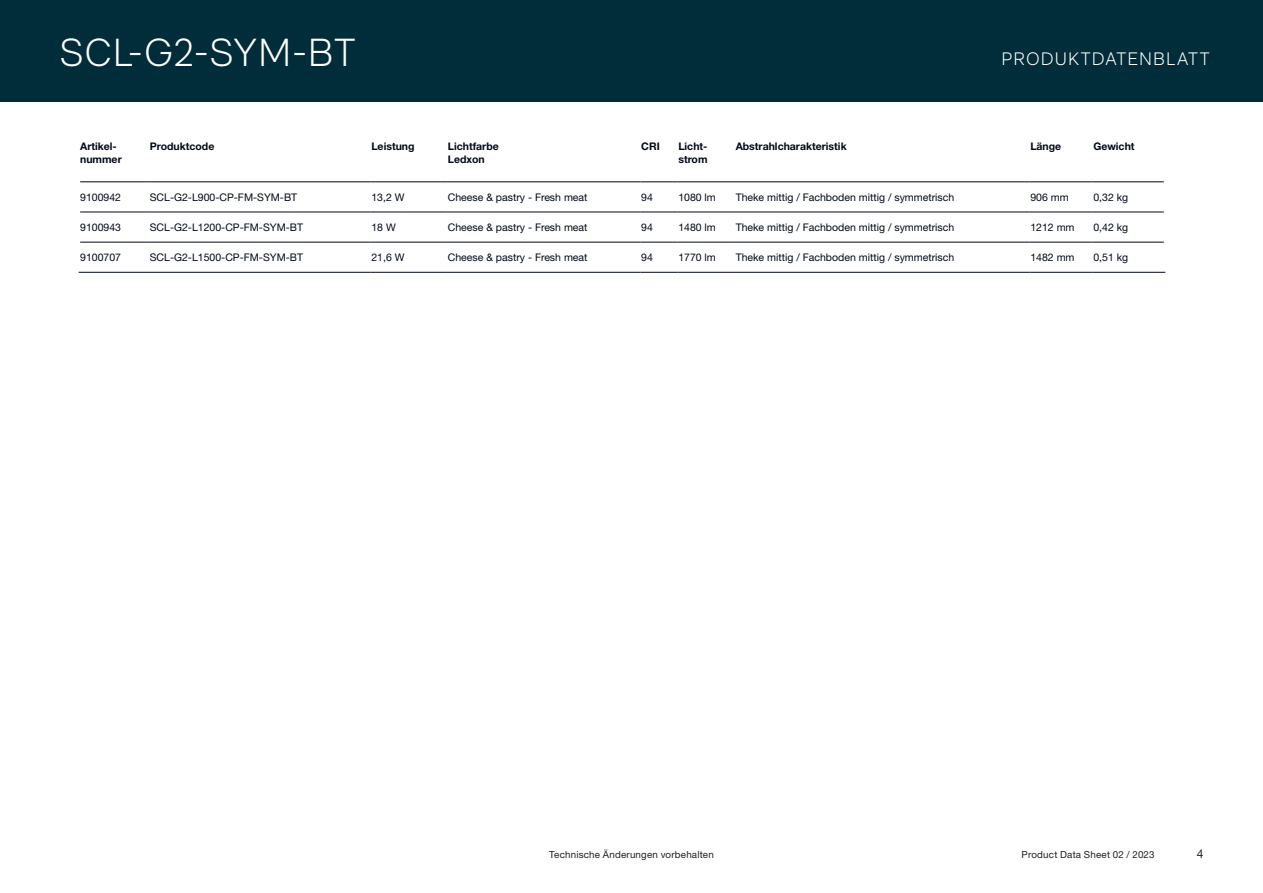
<style>
.page{position:relative;width:1263px;height:893px;background:#fff}
.page>*{position:absolute;margin:0;border:0;box-sizing:border-box;transform-origin:0 0}
.t1{font:300 39px "RM Neue";letter-spacing:.02em;color:#fff}
.t2{font:300 18px "RM Neue";letter-spacing:.06em;color:#fff}
.t3{font:12px "Helvetica Neue LT Std";color:#231f20}
.t4{font:10.5px "Helvetica Neue LT Std";color:#000817}
.t5{font:700 10.5px/12.6px "Helvetica Neue LT Std";color:#000817}
.t6{font:9.75px "Helvetica Neue LT Std";letter-spacing:.02em;color:#231f20}
</style>
<div class="page">
<div style="left:0;top:0;width:1263px;height:102px;background:#002d39"></div>
<hr style="left:80px;top:182px;width:69px;height:1px;background:#000817">
<hr style="left:149px;top:182px;width:222px;height:1px;background:#000817">
<hr style="left:371px;top:182px;width:76px;height:1px;background:#000817">
<hr style="left:447px;top:182px;width:193px;height:1px;background:#000817">
<hr style="left:640px;top:182px;width:38px;height:1px;background:#000817">
<hr style="left:678px;top:182px;width:57px;height:1px;background:#000817">
<hr style="left:735px;top:182px;width:295px;height:1px;background:#000817">
<hr style="left:1030px;top:182px;width:63px;height:1px;background:#000817">
<hr style="left:1093px;top:182px;width:71px;height:1px;background:#000817">
<hr style="left:80px;top:212px;width:69px;height:1px;background:#000817">
<hr style="left:149px;top:212px;width:222px;height:1px;background:#000817">
<hr style="left:371px;top:212px;width:76px;height:1px;background:#000817">
<hr style="left:447px;top:212px;width:193px;height:1px;background:#000817">
<hr style="left:640px;top:212px;width:38px;height:1px;background:#000817">
<hr style="left:678px;top:212px;width:57px;height:1px;background:#000817">
<hr style="left:735px;top:212px;width:295px;height:1px;background:#000817">
<hr style="left:1030px;top:212px;width:63px;height:1px;background:#000817">
<hr style="left:1093px;top:212px;width:71px;height:1px;background:#000817">
<hr style="left:80px;top:242px;width:69px;height:1px;background:#000817">
<hr style="left:149px;top:242px;width:222px;height:1px;background:#000817">
<hr style="left:371px;top:242px;width:76px;height:1px;background:#000817">
<hr style="left:447px;top:242px;width:193px;height:1px;background:#000817">
<hr style="left:640px;top:242px;width:38px;height:1px;background:#000817">
<hr style="left:678px;top:242px;width:57px;height:1px;background:#000817">
<hr style="left:735px;top:242px;width:295px;height:1px;background:#000817">
<hr style="left:1030px;top:242px;width:63px;height:1px;background:#000817">
<hr style="left:1093px;top:242px;width:71px;height:1px;background:#000817">
<hr style="left:79px;top:272px;width:70px;height:1px;background:#000817">
<hr style="left:149px;top:272px;width:222px;height:1px;background:#000817">
<hr style="left:371px;top:272px;width:76px;height:1px;background:#000817">
<hr style="left:447px;top:272px;width:193px;height:1px;background:#000817">
<hr style="left:640px;top:272px;width:38px;height:1px;background:#000817">
<hr style="left:678px;top:272px;width:57px;height:1px;background:#000817">
<hr style="left:735px;top:272px;width:295px;height:1px;background:#000817">
<hr style="left:1030px;top:272px;width:63px;height:1px;background:#000817">
<hr style="left:1093px;top:272px;width:72px;height:1px;background:#000817">
<h1 class="t1" style="left:60px;top:29px;width:297px">SCL-G2-SYM-BT</h1>
<h2 class="t2" style="left:1002px;top:48px;width:209px">PRODUKTDATENBLATT</h2>
<p class="t5" style="left:80px;top:140px;width:43px">Artikel&shy;nummer</p>
<p class="t5" style="left:150px;top:140px;width:66px">Produktcode</p>
<p class="t5" style="left:371px;top:140px;width:45px">Leistung</p>
<p class="t5" style="left:448px;top:140px;width:52px">Lichtfarbe<br>Ledxon</p>
<p class="t5" style="left:641px;top:140px;width:20px">CRI</p>
<p class="t5" style="left:678px;top:140px;width:31px">Licht&shy;strom</p>
<p class="t5" style="left:736px;top:140px;width:112px">Abstrahlcharakteristik</p>
<p class="t5" style="left:1030px;top:140px;width:32px">Länge</p>
<p class="t5" style="left:1093px;top:140px;width:43px">Gewicht</p>
<p class="t4" style="left:80px;top:191px;width:42px">9100942</p>
<p class="t4" style="left:150px;top:191px;width:149px">SCL-G2-L900-CP-FM-SYM-BT</p>
<p class="t4" style="left:371px;top:191px;width:35px">13,2 W</p>
<p class="t4" style="left:448px;top:191px;width:141px">Cheese &amp; pastry - Fresh meat</p>
<p class="t4" style="left:641px;top:191px;width:13px">94</p>
<p class="t4" style="left:678px;top:191px;width:39px">1080 lm</p>
<p class="t4" style="left:736px;top:191px;width:220px">Theke mittig / Fachboden mittig / symmetrisch</p>
<p class="t4" style="left:1030px;top:191px;width:40px">906 mm</p>
<p class="t4" style="left:1093px;top:191px;width:36px">0,32 kg</p>
<p class="t4" style="left:80px;top:221px;width:42px">9100943</p>
<p class="t4" style="left:150px;top:221px;width:155px">SCL-G2-L1200-CP-FM-SYM-BT</p>
<p class="t4" style="left:371px;top:221px;width:26px">18 W</p>
<p class="t4" style="left:448px;top:221px;width:141px">Cheese &amp; pastry - Fresh meat</p>
<p class="t4" style="left:641px;top:221px;width:13px">94</p>
<p class="t4" style="left:678px;top:221px;width:39px">1480 lm</p>
<p class="t4" style="left:736px;top:221px;width:220px">Theke mittig / Fachboden mittig / symmetrisch</p>
<p class="t4" style="left:1030px;top:221px;width:46px">1212 mm</p>
<p class="t4" style="left:1093px;top:221px;width:36px">0,42 kg</p>
<p class="t4" style="left:80px;top:251px;width:42px">9100707</p>
<p class="t4" style="left:150px;top:251px;width:155px">SCL-G2-L1500-CP-FM-SYM-BT</p>
<p class="t4" style="left:371px;top:251px;width:35px">21,6 W</p>
<p class="t4" style="left:448px;top:251px;width:141px">Cheese &amp; pastry - Fresh meat</p>
<p class="t4" style="left:641px;top:251px;width:13px">94</p>
<p class="t4" style="left:678px;top:251px;width:39px">1770 lm</p>
<p class="t4" style="left:736px;top:251px;width:220px">Theke mittig / Fachboden mittig / symmetrisch</p>
<p class="t4" style="left:1030px;top:251px;width:46px">1482 mm</p>
<p class="t4" style="left:1093px;top:251px;width:36px">0,51 kg</p>
<p class="t6" style="left:549px;top:848px;width:166px">Technische Änderungen vorbehalten</p>
<p class="t6" style="left:1022px;top:848px;width:134px">Product Data Sheet 02 / 2023</p>
<p class="t3" style="left:1197px;top:846px;width:8px">4</p>
</div>
